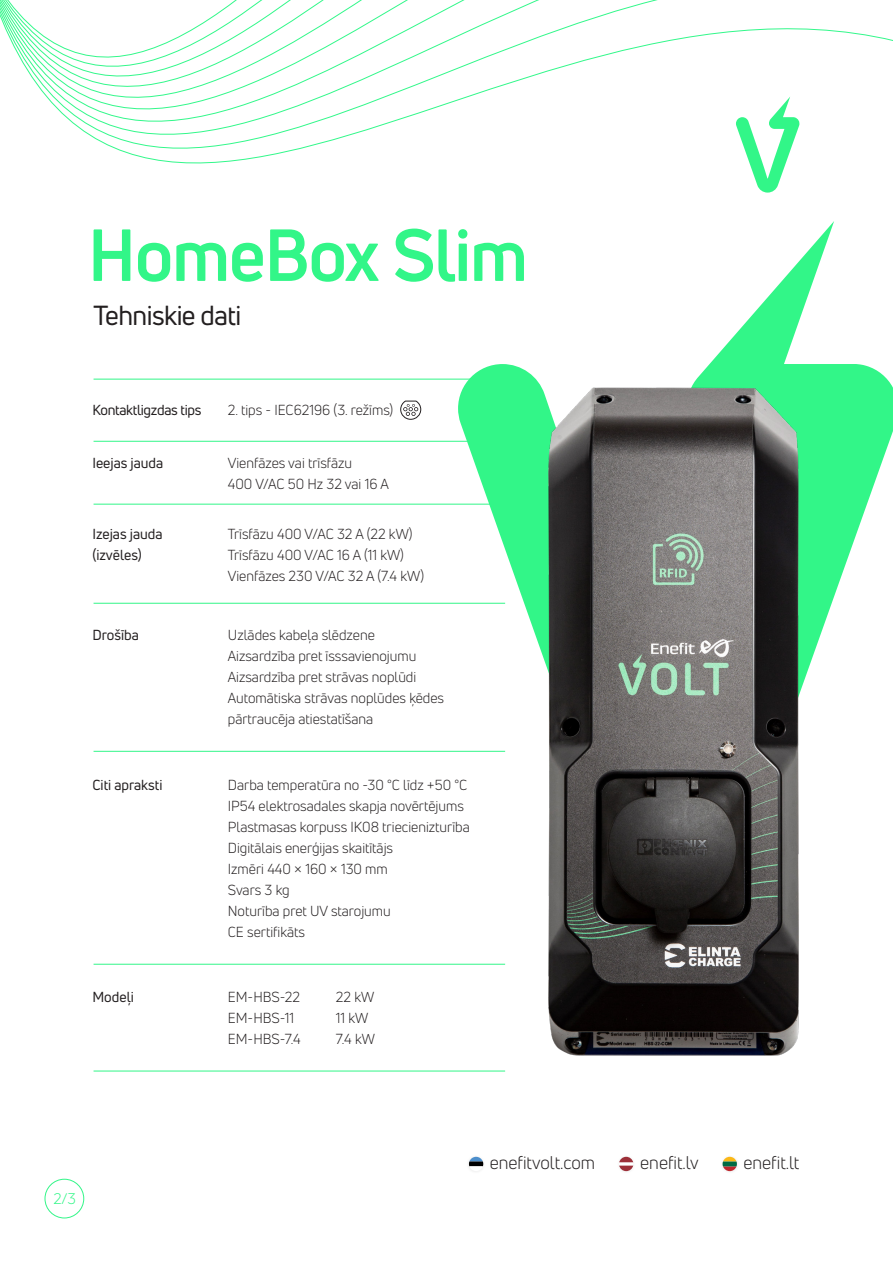
<style>
.page{position:relative;width:893px;height:1263px;background:#fff}
.page>*{position:absolute;margin:0;border:0;box-sizing:border-box;transform-origin:0 0}
.t1{font:700 72px "Uni Neue";letter-spacing:-.02em;color:#32f688}
.t2{font:27px "Uni Neue";letter-spacing:-.02em;color:#231f20}
.t3{font:18px "Uni Neue";color:#231f20}
.t4{font:15px "Uni Neue";color:#32f688}
.t5{font:14.25px/21px "Uni Neue";color:#231f20}
.t6{font:14.25px/21px "Uni Neue";color:#231f20}
.t7{font:14.25px "Uni Neue";letter-spacing:-.02em;color:#231f20}
</style>
<div class="page">
<svg style="left:0;top:0;width:893px;height:193px"></svg>
<svg style="left:458px;top:221px;width:435px;height:531px"></svg>
<img style="left:544px;top:382px;width:259px;height:674px">
<svg style="left:400px;top:400px;width:22px;height:20px"></svg>
<hr style="left:94px;top:441px;width:411px;height:1px;background:#32f688">
<hr style="left:94px;top:379px;width:411px;height:1px;background:#32f688">
<hr style="left:94px;top:603px;width:411px;height:1px;background:#32f688">
<hr style="left:94px;top:504px;width:411px;height:1px;background:#32f688">
<hr style="left:94px;top:751px;width:411px;height:1px;background:#32f688">
<hr style="left:94px;top:964px;width:411px;height:1px;background:#32f688">
<hr style="left:94px;top:1071px;width:411px;height:1px;background:#32f688">
<div style="left:45px;top:1179px;width:39px;height:39px;border:1px solid #32f688;border-radius:50%"></div>
<img style="left:468px;top:1156px;width:16px;height:16px">
<svg style="left:469px;top:1157px;width:14px;height:14px"></svg>
<svg style="left:619px;top:1157px;width:14px;height:14px"></svg>
<img style="left:722px;top:1156px;width:10px;height:16px">
<svg style="left:723px;top:1157px;width:14px;height:14px"></svg>
<h1 class="t1" style="left:88px;top:210px;width:442px">HomeBox Slim</h1>
<h2 class="t2" style="left:94px;top:298px;width:149px">Tehniskie dati</h2>
<p class="t7" style="left:92px;top:401px;width:111px">Kontaktligzdas tips</p>
<p class="t5" style="left:228px;top:400px;width:167px">2. tips - IEC62196 (3. režīms)</p>
<p class="t6" style="left:92px;top:452px;width:72px">Ieejas jauda</p>
<p class="t5" style="left:228px;top:452px;width:162px">Vienfāzes vai trīsfāzu<br>400 V/AC 50 Hz 32 vai 16 A</p>
<p class="t6" style="left:92px;top:523px;width:72px">Izejas jauda (izvēles)</p>
<p class="t5" style="left:228px;top:523px;width:198px">Trīsfāzu 400 V/AC 32 A (22 kW)<br>Trīsfāzu 400 V/AC 16 A (11 kW)<br>Vienfāzes 230 V/AC 32 A (7.4 kW)</p>
<p class="t6" style="left:92px;top:624px;width:48px">Drošība</p>
<p class="t5" style="left:228px;top:624px;width:218px">Uzlādes kabeļa slēdzene<br>Aizsardzība pret īsssavienojumu<br>Aizsardzība pret strāvas noplūdi<br>Automātiska strāvas noplūdes ķēdes pārtraucēja atiestatīšana</p>
<p class="t6" style="left:92px;top:774px;width:72px">Citi apraksti</p>
<p class="t5" style="left:228px;top:774px;width:243px">Darba temperatūra no -30 °C līdz +50 °C<br>IP54 elektrosadales skapja novērtējums<br>Plastmasas korpuss IK08 triecienizturība<br>Digitālais enerģijas skaitītājs<br>Izmēri 440 × 160 × 130 mm<br>Svars 3 kg<br>Noturība pret UV starojumu<br>CE sertifikāts</p>
<p class="t6" style="left:92px;top:986px;width:43px">Modeļi</p>
<p class="t5" style="left:228px;top:986px;width:74px">EM-HBS-22</p>
<p class="t5" style="left:336px;top:986px;width:40px">22 kW</p>
<p class="t5" style="left:228px;top:1007px;width:68px">EM-HBS-11</p>
<p class="t5" style="left:336px;top:1007px;width:34px">11 kW</p>
<p class="t5" style="left:228px;top:1028px;width:74px">EM-HBS-7.4</p>
<p class="t5" style="left:336px;top:1028px;width:41px">7.4 kW</p>
<p class="t4" style="left:53px;top:1190px;width:24px">2/3</p>
<p class="t3" style="left:490px;top:1152px;width:107px">enefitvolt.com</p>
<p class="t3" style="left:640px;top:1152px;width:60px">enefit.lv</p>
<p class="t3" style="left:743px;top:1152px;width:57px">enefit.lt</p>
</div>
